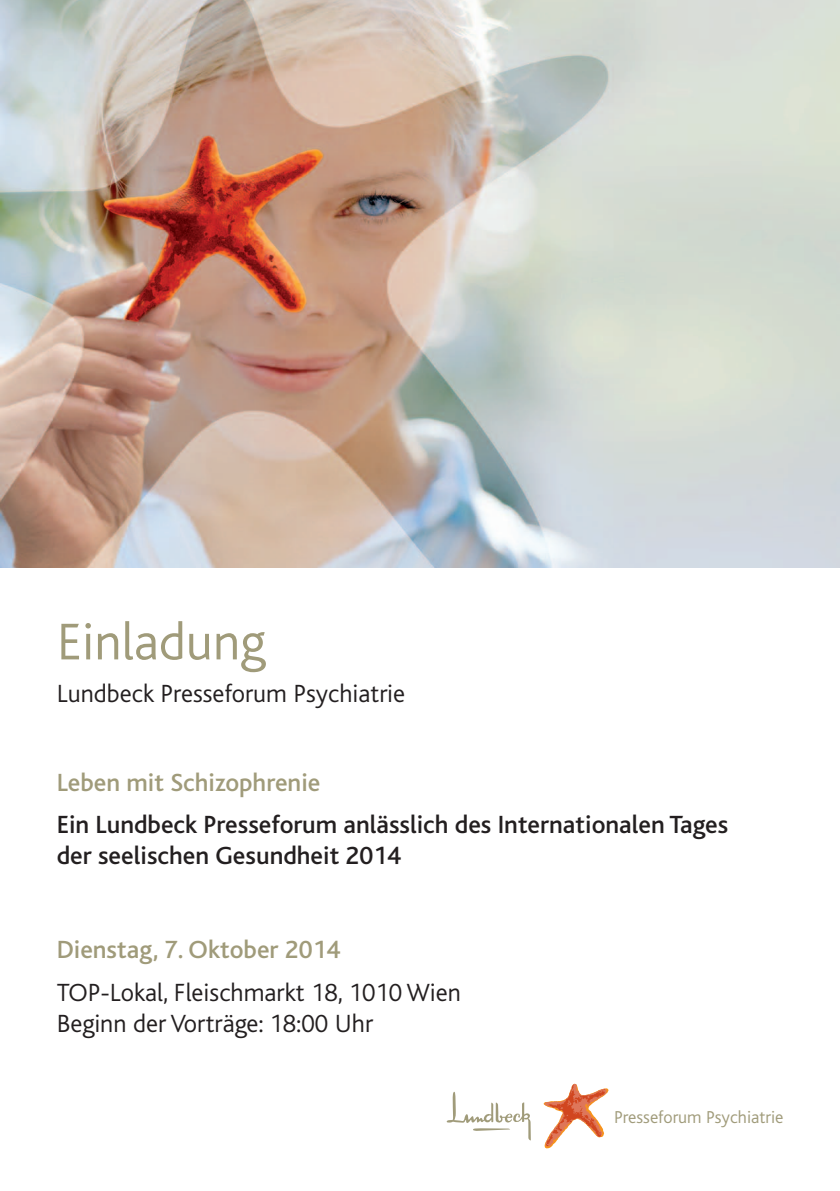
<style>
.page{position:relative;width:840px;height:1191px;background:#fff}
.page>*{position:absolute;margin:0;border:0;box-sizing:border-box;transform-origin:0 0}
.t1{font:300 54px "Bliss";color:#a09b7a}
.t2{font:300 26px/31.2px "Bliss";color:#231f20}
.t3{font:500 26px/31.2px "Bliss";color:#231f20}
.t4{font:500 26px "Bliss";color:#a09b7a}
.t5{font:300 18px "Bliss";color:#a09b7a}
</style>
<div class="page">
<img style="left:0;top:0;width:839px;height:567px">
<svg style="left:543px;top:1083px;width:65px;height:65px"></svg>
<svg style="left:446px;top:1091px;width:85px;height:49px"></svg>
<h1 class="t1" style="left:57px;top:613px;width:210px">Einladung</h1>
<p class="t2" style="left:57px;top:678px;width:350px">Lundbeck Presseforum Psychiatrie</p>
<p class="t4" style="left:57px;top:768px;width:265px">Leben mit Schizophrenie</p>
<p class="t3" style="left:57px;top:809px;width:672px">Ein Lundbeck Presseforum anlässlich des Internationalen Tages der seelischen Gesundheit 2014</p>
<p class="t4" style="left:57px;top:936px;width:285px">Dienstag, 7. Oktober 2014</p>
<p class="t2" style="left:57px;top:977px;width:405px">TOP-Lokal, Fleischmarkt 18, 1010 Wien<br>Beginn der Vorträge: 18:00 Uhr</p>
<p class="t5" style="left:613px;top:1107px;width:171px">Presseforum Psychiatrie</p>
</div>
